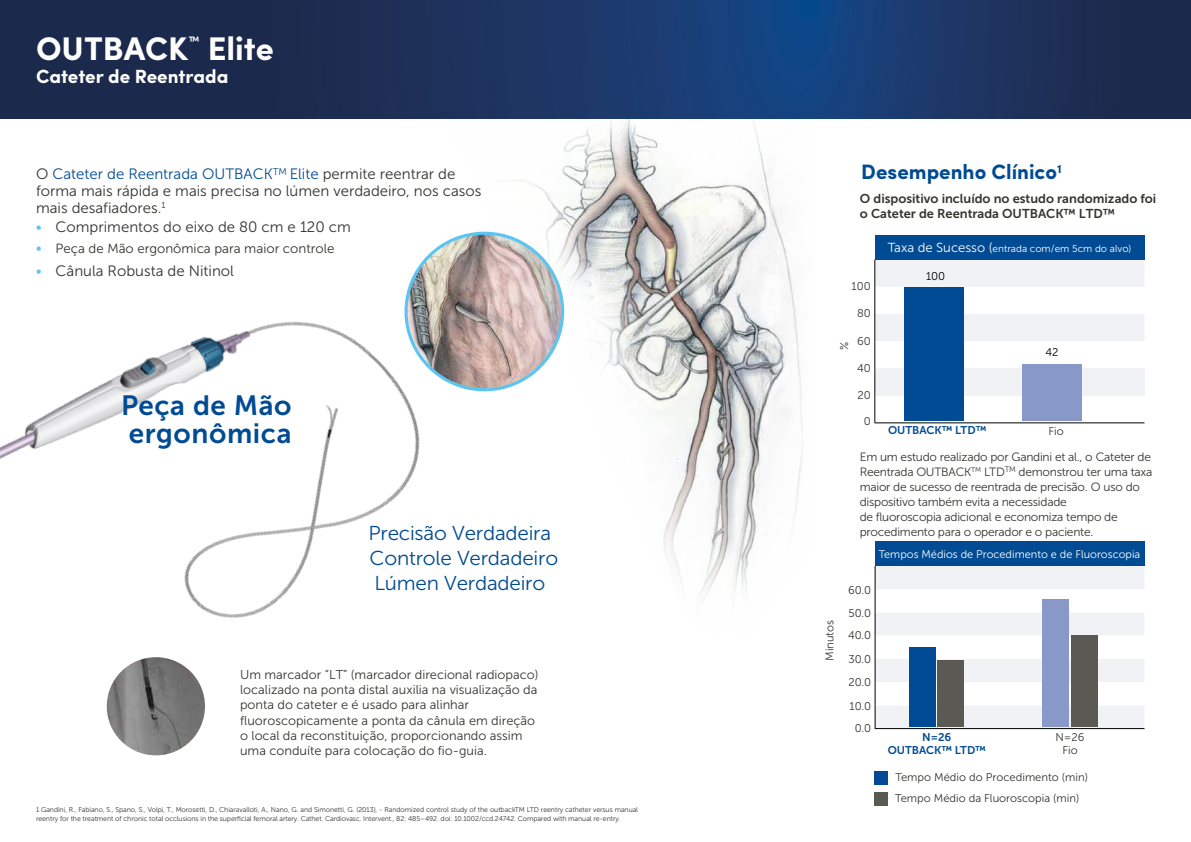
<style>
.page{position:relative;width:1191px;height:842px;background:#fff}
.page>*{position:absolute;margin:0;border:0;box-sizing:border-box;transform-origin:0 0}
.t1{font:700 32.8px "Sofia Pro";color:#fff}
.t2{font:27.8px/28px "Museo Sans 700";letter-spacing:.02em;color:#004b93}
.t3{font:700 20.9px "Sofia Pro";color:#004b93}
.t4{font:20.1px/25px "Museo Sans 300";letter-spacing:-.01em;color:#004b93}
.t5{font:700 19.1px "Sofia Pro";color:#fff}
.t6{font:15px/17px "Museo Sans 300";color:#323530}
.t7{font:700 13.7px "Sofia Pro";color:#fff}
.t8{font:13.2px "Museo Sans 300";color:#323530}
.t9{font:12.8px/15.4px "Museo Sans 300";color:#323530}
.t10{font:12.8px/15.4px "Museo Sans 700";color:#323530}
.t11{font:12px/15px "Museo Sans 300";letter-spacing:-.02em;color:#323530}
.t12{font:11.2px/24.5px "Museo Sans 300";color:#323530}
.t13{font:11.2px/13.5px "Museo Sans 700";color:#004b93;text-align:center}
.t14{font:11.2px "Museo Sans 300";color:#000}
.t15{font:11px "Museo Sans 300";color:#fff}
.t16{font:10px "Museo Sans 300";color:#fff}
.t17{font:7px/9px "Museo Sans 300";letter-spacing:-.01em;color:#323530}
.s1{color:#004b93}
.s2{color:#5bc5f2}
.s3{font-size:15px;color:#5bc5f2}
.s4{font-size:13.1px}
</style>
<div class="page">
<img style="left:470px;top:119px;width:333px;height:480px">
<img style="left:406px;top:233px;width:156px;height:157px;border-radius:78px">
<img style="left:0;top:0;width:1191px;height:119px">
<img style="left:107px;top:657px;width:98px;height:98px;border-radius:49px">
<svg style="left:874px;top:566px;width:270px;height:162px"></svg>
<hr style="left:874px;top:728px;width:270px;height:1px;background:#000">
<div style="left:909px;top:647px;width:26px;height:80px;background:#004b93"></div>
<div style="left:1042px;top:599px;width:27px;height:128px;background:#8899c9"></div>
<div style="left:937px;top:660px;width:27px;height:67px;background:#5a5954"></div>
<div style="left:1071px;top:635px;width:26px;height:92px;background:#5a5954"></div>
<div style="left:874px;top:771px;width:14px;height:14px;background:#004b93"></div>
<div style="left:874px;top:792px;width:14px;height:14px;background:#5a5954"></div>
<svg style="left:874px;top:260px;width:270px;height:162px"></svg>
<hr style="left:874px;top:422px;width:270px;height:1px;background:#000">
<div style="left:1022px;top:364px;width:59px;height:56px;background:#8899c9"></div>
<div style="left:904px;top:287px;width:60px;height:133px;background:#004b93"></div>
<img style="left:0;top:233px;width:469px;height:477px">
<div style="left:874px;top:235px;width:270px;height:25px;background:#004b93"></div>
<div style="left:874px;top:541px;width:270px;height:25px;background:#004b93"></div>
<h1 class="t1" style="left:36px;top:23px;width:153px">OUTBACK</h1>
<h3 class="t7" style="left:188px;top:31px;width:13px">™</h3>
<h1 class="t1" style="left:208px;top:23px;width:68px">Elite</h1>
<h3 class="t5" style="left:36px;top:62px;width:194px">Cateter de Reentrada</h3>
<h3 class="t6" style="left:36px;top:166px;width:447px">O <span class="s1">Cateter de Reentrada OUTBACK</span><sup>TM</sup> <span class="s1">Elite</span> permite reentrar de forma mais rápida e mais precisa no lúmen verdadeiro, nos casos mais desafiadores.<sup>1</sup></h3>
<h3 class="t6" style="left:36px;top:218px;width:316px"><span class="s2">•</span> Comprimentos do eixo de 80 cm e 120 cm</h3>
<h3 class="t8" style="left:36px;top:241px;width:300px"><span class="s3">•</span> Peça de Mão ergonômica para maior controle</h3>
<h3 class="t6" style="left:36px;top:262px;width:200px"><span class="s2">•</span> Cânula Robusta de Nitinol</h3>
<h2 class="t2" style="left:121px;top:391px;width:172px">Peça de Mão ergonômica</h2>
<h3 class="t4" style="left:368px;top:520px;width:191px">Precisão Verdadeira<br>Controle Verdadeiro<br>Lúmen Verdadeiro</h3>
<p class="t9" style="left:240px;top:666px;width:300px">Um marcador “LT” (marcador direcional radiopaco) localizado na ponta distal auxilia na visualização da ponta do cateter e é usado para alinhar fluoroscopicamente a ponta da cânula em direção o local da reconstituição, proporcionando assim uma conduíte para colocação do fio-guia.</p>
<p class="t17" style="left:36px;top:805px;width:603px">1 Gandini, R., Fabiano, S., Spano, S., Volpi, T., Morosetti, D., Chiaravalloti, A., Nano, G. and Simonetti, G. (2013), - Randomized control study of the outbackTM LTD reentry catheter versus manual reentry for the treatment of chronic total occlusions in the superficial femoral artery. Cathet. Cardiovasc. Intervent., 82: 485–492. doi: 10.1002/ccd.24742. Compared with manual re-entry.</p>
<h3 class="t3" style="left:861px;top:156px;width:202px">Desempenho Clínico<sup>1</sup></h3>
<h3 class="t10" style="left:860px;top:191px;width:298px">O dispositivo incluído no estudo randomizado foi o Cateter de Reentrada OUTBACK™ LTD™</h3>
<h3 class="t16" style="left:887px;top:243px;width:245px"><span class="s4">Taxa de Sucesso (</span>entrada com/em 5cm do alvo)</h3>
<h3 class="t12" style="left:851px;top:274px;width:21px">100</h3>
<h3 class="t12" style="left:857px;top:301px;width:15px">80</h3>
<h3 class="t12" style="left:857px;top:329px;width:15px">60</h3>
<h3 class="t12" style="left:857px;top:356px;width:15px">40</h3>
<h3 class="t12" style="left:857px;top:383px;width:15px">20</h3>
<h3 class="t12" style="left:864px;top:409px;width:9px">0</h3>
<h3 class="t12" style="left:832px;top:350px;width:10px;rotate:-90deg">%</h3>
<h3 class="t14" style="left:926px;top:270px;width:21px">100</h3>
<h3 class="t14" style="left:1045px;top:346px;width:15px">42</h3>
<h3 class="t13" style="left:888px;top:424px;width:100px">OUTBACK™ LTD™</h3>
<h3 class="t12" style="left:1048px;top:419px;width:17px">Fio</h3>
<p class="t11" style="left:859px;top:449px;width:294px">Em um estudo realizado por Gandini et al., o Cateter de Reentrada OUTBACK<sup>TM</sup> LTD<sup>TM</sup> demonstrou ter uma taxa maior de sucesso de reentrada de precisão. O uso do dispositivo também evita a necessidade<br>de fluoroscopia adicional e economiza tempo de procedimento para o operador e o paciente.</p>
<h3 class="t12" style="left:817px;top:661px;width:42px;rotate:-90deg">Minutos</h3>
<h3 class="t15" style="left:878px;top:548px;width:263px">Tempos Médios de Procedimento e de Fluoroscopia</h3>
<h3 class="t12" style="left:848px;top:577px;width:24px">60.0</h3>
<h3 class="t12" style="left:848px;top:623px;width:24px">40.0<br>30.0</h3>
<h3 class="t12" style="left:848px;top:670px;width:24px">20.0<br>10.0</h3>
<h3 class="t12" style="left:855px;top:716px;width:18px">0.0</h3>
<h3 class="t12" style="left:848px;top:601px;width:24px">50.0</h3>
<h3 class="t13" style="left:887px;top:730px;width:100px">N=26<br>OUTBACK™ LTD™</h3>
<h3 class="t12" style="left:895px;top:767px;width:194px;line-height:21px">Tempo Médio do Procedimento (min)<br>Tempo Médio da Fluoroscopia (min)</h3>
<h3 class="t12" style="left:1055px;top:730px;width:31px;line-height:13.5px;text-align:center">N=26<br>Fio</h3>
</div>
